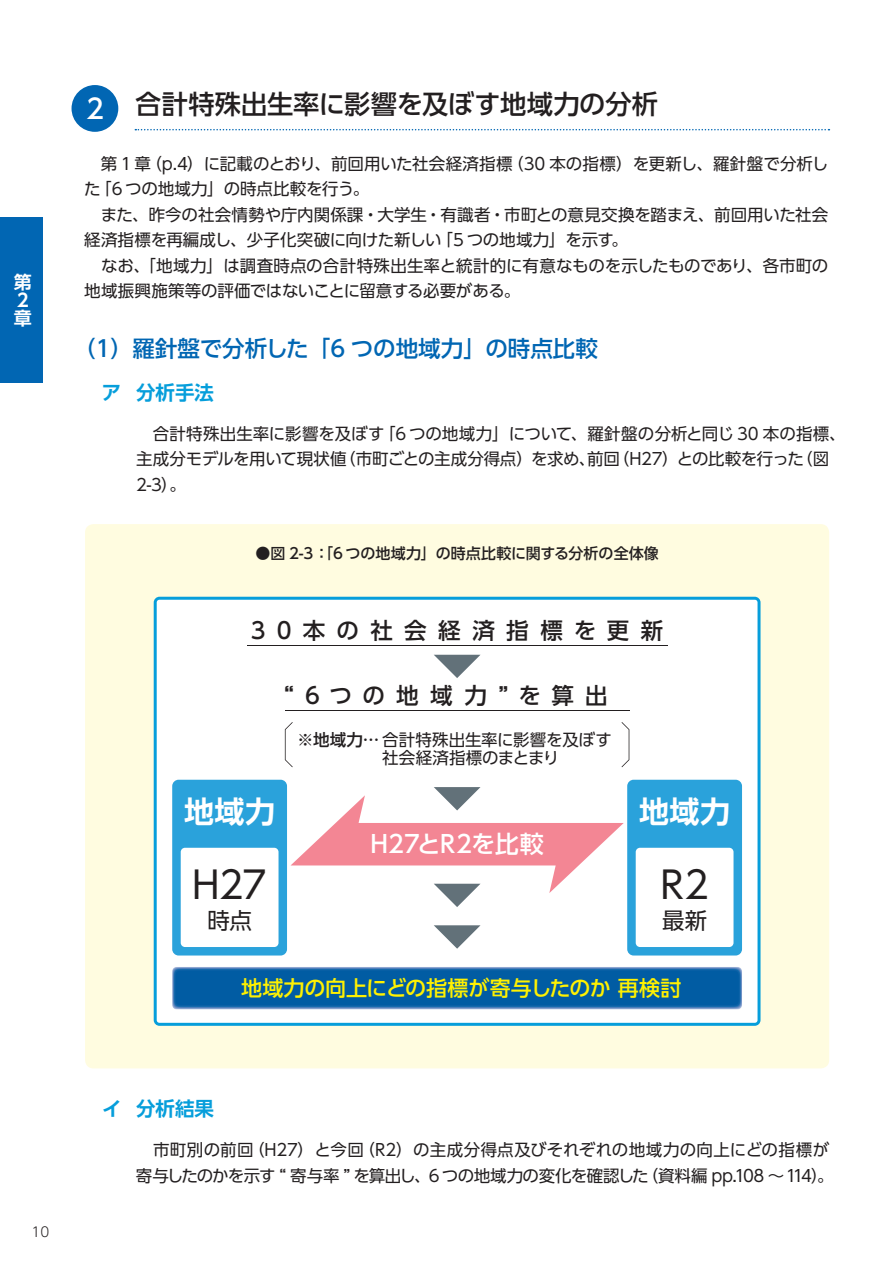
<style>
.page{position:relative;width:893px;height:1263px;background:#fff}
.page>*{position:absolute;margin:0;border:0;box-sizing:border-box;transform-origin:0 0}
.t1{font:37.5px "UD Shin Go Pr 6 N Regular 90 pv RKSJ H";color:#231f20}
.t2{font:30px "UD Shin Go Pr 6 N De Bold 90 pv RKSJ H";letter-spacing:.015em;color:#fff}
.t3{font:26.25px "UD Shin Go Pr 6 N Medium 90 pv RKSJ H";letter-spacing:-.005em;color:#231f20}
.t4{font:24px "UD Shin Go Pr 6 N Medium 90 pv RKSJ H";letter-spacing:-.005em;color:#fff}
.t5{font:22.5px "UD Shin Go Pr 6 N Medium 90 pv RKSJ H";letter-spacing:.495em;color:#231f20}
.t6{font:22.5px "UD Shin Go Pr 6 N Medium 90 pv RKSJ H";color:#0166b3}
.t7{font:22.5px "UD Shin Go Pr 6 N Regular 90 pv RKSJ H";color:#231f20}
.t8{font:21px "UD Shin Go Pr 6 N Medium 90 pv RKSJ H";letter-spacing:-.01em;color:#fff101}
.t9{font:19.5px "UD Shin Go Pr 6 N De Bold 83 pv RKSJ H";color:#069edb}
.t10{font:18px/18px "UD Shin Go Pr 6 N De Bold 83 pv RKSJ H";color:#fff}
.t11{font:16.5px/25.5px "UD Shin Go Pr 6 N Regular 90 pv RKSJ H";letter-spacing:-.005em;color:#231f20}
.t12{font:15px "UD Shin Go Pr 6 N Medium 90 pv RKSJ H";color:#231f20}
.t13{font:13.5px "UD Shin Go Pr 6 N Light 90 pv RKSJ H";color:#231f20}
.s1{font-size:27px;color:#fff}
.s2{font-family:"UD Shin Go Pr 6 N Medium 90 pv RKSJ H"}
</style>
<div class="page">
<div style="left:0;top:217px;width:43px;height:166px;background:#0166b3"></div>
<div style="left:72px;top:85px;width:46px;height:47px;background:#0166b3;border-radius:50%"></div>
<svg style="left:135px;top:129px;width:694px;height:1px"></svg>
<div style="left:85px;top:524px;width:744px;height:544px;background:#fffce0;border-radius:9px"></div>
<div style="left:154px;top:597px;width:606px;height:429px;background:#fff"></div>
<div style="left:172px;top:780px;width:115px;height:175px;background:#2aa2db;border-radius:6px"></div>
<div style="left:181px;top:848px;width:98px;height:99px;background:#fff;border-radius:4px"></div>
<div style="left:627px;top:780px;width:115px;height:175px;background:#2aa2db;border-radius:6px"></div>
<div style="left:636px;top:848px;width:97px;height:99px;background:#fff;border-radius:4px"></div>
<img style="left:172px;top:967px;width:570px;height:42px;border-radius:4px">
<hr style="left:247px;top:645px;width:421px;height:1px;background:#231f20">
<hr style="left:285px;top:710px;width:345px;height:1px;background:#231f20">
<svg style="left:434px;top:655px;width:46px;height:23px"></svg>
<svg style="left:291px;top:787px;width:333px;height:120px;background:#f6d4d8"></svg>
<svg style="left:434px;top:925px;width:46px;height:24px"></svg>
<svg style="left:285px;top:722px;width:8px;height:45px"></svg>
<svg style="left:621px;top:722px;width:8px;height:45px"></svg>
<p class="t10" style="left:14px;top:275px;width:19px">第<br>２章</p>
<h3 class="t3" style="left:86px;top:94px;width:573px"><span class="s1">2</span> 合計特殊出生率に影響を及ぼす地域力の分析</h3>
<p class="t11" style="left:84px;top:153px;width:746px">　第 1 章（p.4）に記載のとおり、前回用いた社会経済指標（30 本の指標）を更新し、羅針盤で分析した「6 つの地域力」の時点比較を行う。<br>　また、昨今の社会情勢や庁内関係課・大学生・有識者・市町との意見交換を踏まえ、前回用いた社会経済指標を再編成し、少子化突破に向けた新しい「5 つの地域力」を示す。<br>　なお、「地域力」は調査時点の合計特殊出生率と統計的に有意なものを示したものであり、各市町の地域振興施策等の評価ではないことに留意する必要がある。</p>
<h3 class="t6" style="left:73px;top:340px;width:526px">（1）羅針盤で分析した「6 つの地域力」の時点比較</h3>
<p class="t9" style="left:102px;top:385px;width:114px">ア 分析手法</p>
<p class="t11" style="left:136px;top:423px;width:711px">　合計特殊出生率に影響を及ぼす「6 つの地域力」について、羅針盤の分析と同じ 30 本の指標、主成分モデルを用いて現状値（市町ごとの主成分得点）を求め、前回（H27）との比較を行った（図<br>2-3）。</p>
<p class="t12" style="left:255px;top:547px;width:405px">●図 2-3：「6 つの地域力」の時点比較に関する分析の全体像</p>
<h3 class="t5" style="left:251px;top:622px;width:414px">30本の社会経済指標を更新</h3>
<h3 class="t5" style="left:284px;top:687px;width:347px">“6つの地域力”を算出　</h3>
<p class="t11" style="left:382px;top:732px;width:231px;line-height:18.8px;text-indent:-85px"><span class="s2">※地域力…</span> 合計特殊出生率に影響を及ぼす社会経済指標のまとまり</p>
<h2 class="t2" style="left:184px;top:800px;width:92px">地域力</h2>
<h1 class="t1" style="left:192px;top:871px;width:76px">H27</h1>
<h3 class="t7" style="left:207px;top:912px;width:46px">時点</h3>
<h3 class="t4" style="left:370px;top:835px;width:175px">H27とR2を比較</h3>
<h2 class="t2" style="left:639px;top:800px;width:92px">地域力</h2>
<h1 class="t1" style="left:660px;top:871px;width:50px">R2</h1>
<h3 class="t7" style="left:662px;top:912px;width:47px">最新</h3>
<p class="t8" style="left:241px;top:980px;width:442px">地域力の向上にどの指標が寄与したのか 再検討</p>
<p class="t13" style="left:31px;top:1226px;width:19px">10</p>
<p class="t9" style="left:102px;top:1102px;width:113px">イ 分析結果</p>
<p class="t11" style="left:136px;top:1139px;width:699px">　市町別の前回（H27）と今回（R2）の主成分得点及びそれぞれの地域力の向上にどの指標が寄与したのかを示す “ 寄与率 ” を算出し、6 つの地域力の変化を確認した（資料編 pp.108 ～114）。</p>
</div>
